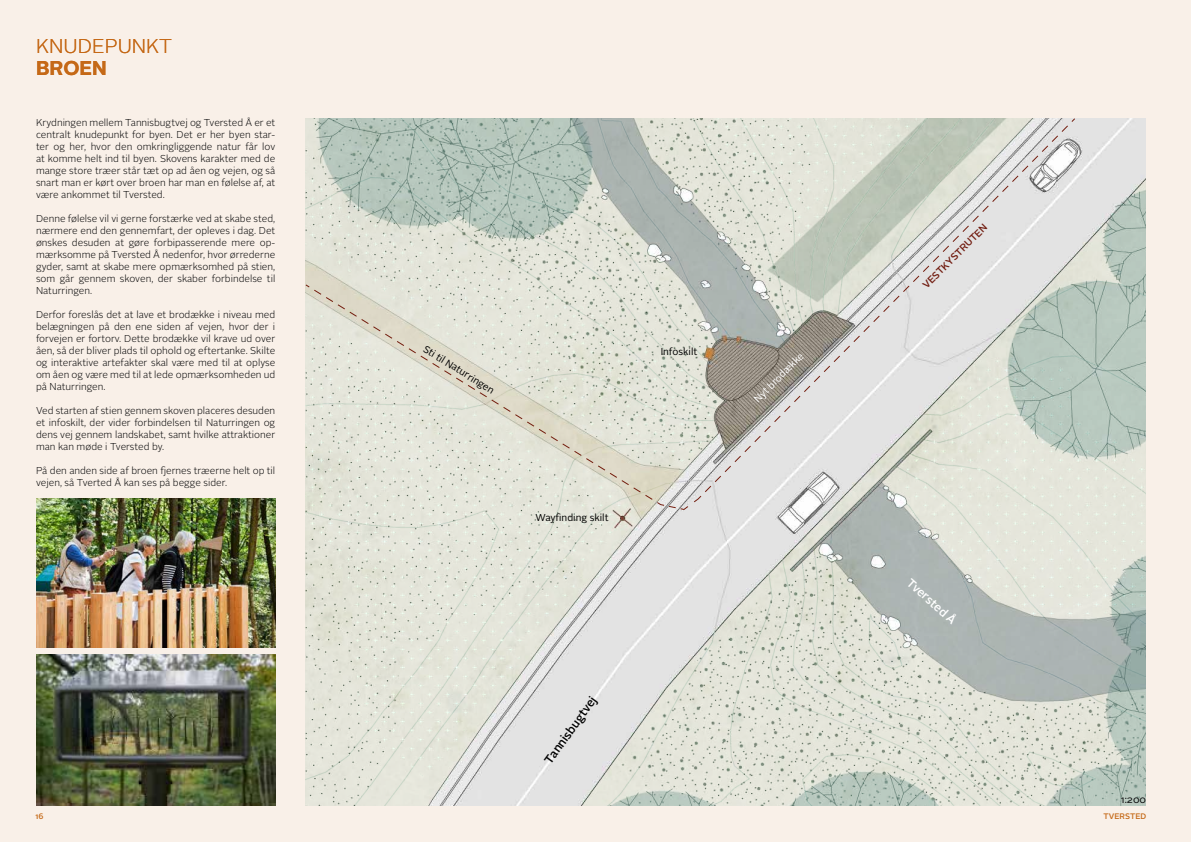
<style>
.page{position:relative;width:1191px;height:842px;background:#f9f0e8}
.page>*{position:absolute;margin:0;border:0;box-sizing:border-box;transform-origin:0 0}
.t1{font:300 20px "Alright Sans";color:#c56917}
.t2{font:700 20px "Alright Sans";color:#c56917}
.t3{font:500 12px "Alright Sans";color:#000}
.t4{font:500 12px "Alright Sans";color:#fff}
.t5{font:300 10px/12px "Alright Sans";color:#020203;text-align:justify}
.t6{font:10px "Alright Sans";color:#000}
.t7{font:500 10px "Alright Sans";color:#711c10}
.t8{font:10px "Alright Sans";color:#fff}
.t9{font:10px "Alright Sans";color:#020203}
.t10{font:500 8px "Alright Sans";color:#c56917}
</style>
<div class="page">
<img style="left:306px;top:119px;width:839px;height:687px">
<img style="left:36px;top:654px;width:239px;height:152px">
<img style="left:36px;top:499px;width:239px;height:148px">
<svg style="left:305px;top:118px;width:771px;height:392px"></svg>
<h1 class="t1" style="left:36px;top:33px;width:137px">KNUDEPUNKT</h1>
<h1 class="t2" style="left:36px;top:54px;width:72px">BROEN</h1>
<p class="t5" style="left:36px;top:117px;width:241px">Krydningen mellem Tannisbugtvej og Tversted Å er et centralt knudepunkt for byen. Det er her byen star&shy;ter og her, hvor den omkringliggende natur får lov at komme helt ind til byen. Skovens karakter med de mange store træer står tæt op ad åen og vejen, og så snart man er kørt over broen har man en følelse af, at være ankommet til Tversted.</p>
<p class="t5" style="left:36px;top:213px;width:241px">Denne følelse vil vi gerne forstærke ved at skabe sted, nærmere end den gennemfart, der opleves i dag. Det ønskes desuden at gøre forbipasserende mere op&shy;mærksomme på Tversted Å nedenfor, hvor ørrederne gyder, samt at skabe mere opmærksomhed på stien, som går gennem skoven, der skaber forbindelse til Naturringen.</p>
<p class="t5" style="left:36px;top:309px;width:241px">Derfor foreslås det at lave et brodække i niveau med belægningen på den ene siden af vejen, hvor der i forvejen er fortorv. Dette brodække vil krave ud over åen, så der bliver plads til ophold og eftertanke. Skilte og interaktive artefakter skal være med til at oplyse om åen og være med til at lede opmærksomheden ud på Naturringen.</p>
<p class="t5" style="left:36px;top:405px;width:241px">Ved starten af stien gennem skoven placeres desuden et infoskilt, der vider forbindelsen til Naturringen og dens vej gennem landskabet, samt hvilke attraktioner man kan møde i Tversted by.</p>
<p class="t5" style="left:36px;top:465px;width:241px">På den anden side af broen fjernes træerne helt op til vejen, så Tverted Å kan ses på begge sider.</p>
<p class="t6" style="left:428px;top:342px;width:83px;rotate:32deg">Sti til Naturringen</p>
<p class="t6" style="left:535px;top:511px;width:75px">Wayfinding skilt</p>
<p class="t6" style="left:660px;top:345px;width:38px">Infoskilt</p>
<p class="t8" style="left:751px;top:395px;width:67px;rotate:-45deg">Nyt brodække</p>
<p class="t3" style="left:540px;top:757px;width:81px;rotate:-54deg">Tannisbugtvej</p>
<p class="t7" style="left:919px;top:282px;width:88px;rotate:-45deg">VESTKYSTRUTEN</p>
<p class="t4" style="left:914px;top:574px;width:63px;rotate:42deg">Tversted Å</p>
<p class="t9" style="left:1120px;top:793px;width:27px">1:200</p>
<p class="t10" style="left:35px;top:810px;width:10px">16</p>
<p class="t10" style="left:1103px;top:810px;width:44px">TVERSTED</p>
</div>
